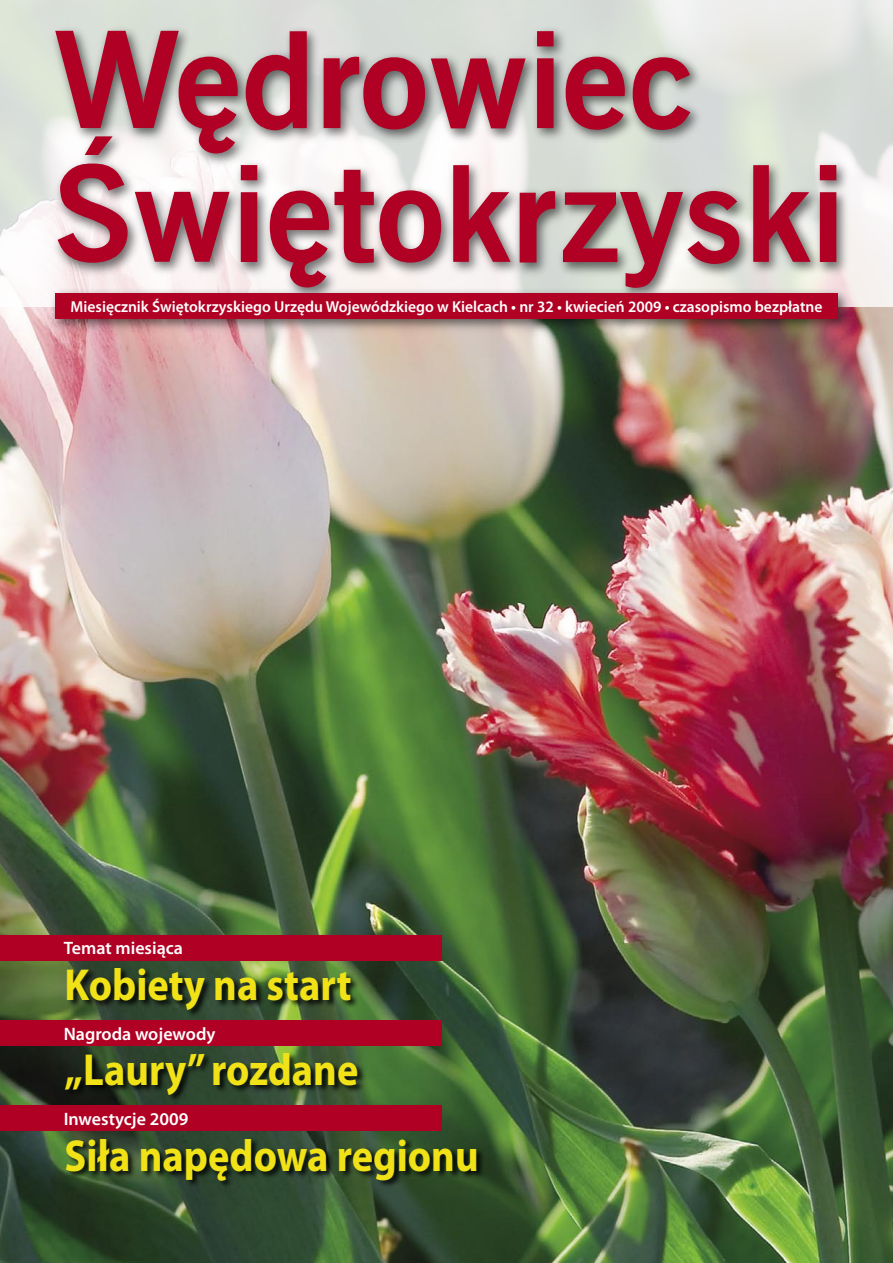
<style>
.page{position:relative;width:893px;height:1263px;background:#fff}
.page>*{position:absolute;margin:0;border:0;box-sizing:border-box;transform-origin:0 0}
.t1{font:700 45px "Myriad Pro";color:#f1e218;scale:.9 1}
.t2{font:600 18px "Myriad Pro";color:#fff}
.t3{font:600 15.9px "Myriad Pro";color:#fff}
</style>
<div class="page">
<img style="left:0;top:307px;width:893px;height:956px">
<svg style="left:0;top:0;width:893px;height:307px;fill:#dce2da"></svg>
<div style="left:49px;top:24px;width:803px;height:280px;background:#000;opacity:.55"></div>
<svg style="left:566px;top:57px;width:59px;height:74px;background:#ad485a"></svg>
<svg style="left:820px;top:165px;width:16px;height:97px;background:#b21837"></svg>
<svg style="left:633px;top:57px;width:57px;height:73px;background:#b46170"></svg>
<svg style="left:55px;top:31px;width:500px;height:256px"></svg>
<svg style="left:753px;top:165px;width:58px;height:97px;background:#b7606f"></svg>
<svg style="left:563px;top:191px;width:176px;height:96px;background:#bb7781"></svg>
<div style="left:49px;top:287px;width:804px;height:47px;background:#000;opacity:.55"></div>
<div style="left:55px;top:293px;width:783px;height:26px;background:#b00024"></div>
<div style="left:0;top:935px;width:442px;height:25px;background:#b00024"></div>
<div style="left:66px;top:966px;width:294px;height:52px;background:#000;opacity:.85"></div>
<div style="left:0;top:1020px;width:442px;height:25px;background:#b00024"></div>
<div style="left:65px;top:1051px;width:302px;height:52px;background:#000;opacity:.85"></div>
<div style="left:0;top:1105px;width:442px;height:26px;background:#b00024"></div>
<div style="left:66px;top:1136px;width:419px;height:53px;background:#000;opacity:.85"></div>
<p class="t3" style="left:70px;top:298px;width:754px">Miesięcznik Świętokrzyskiego Urzędu Wojewódzkiego w Kielcach • nr 32 • kwiecień 2009 • czasopismo bezpłatne</p>
<p class="t2" style="left:64px;top:938px;width:121px">Temat miesiąca</p>
<h1 class="t1" style="left:65px;top:960px;width:320px">Kobiety na start</h1>
<p class="t2" style="left:64px;top:1023px;width:153px">Nagroda wojewody</p>
<h1 class="t1" style="left:65px;top:1045px;width:328px">„Laury” rozdane</h1>
<p class="t2" style="left:64px;top:1109px;width:126px">Inwestycje 2009</p>
<h1 class="t1" style="left:65px;top:1130px;width:461px">Siła napędowa regionu</h1>
</div>
